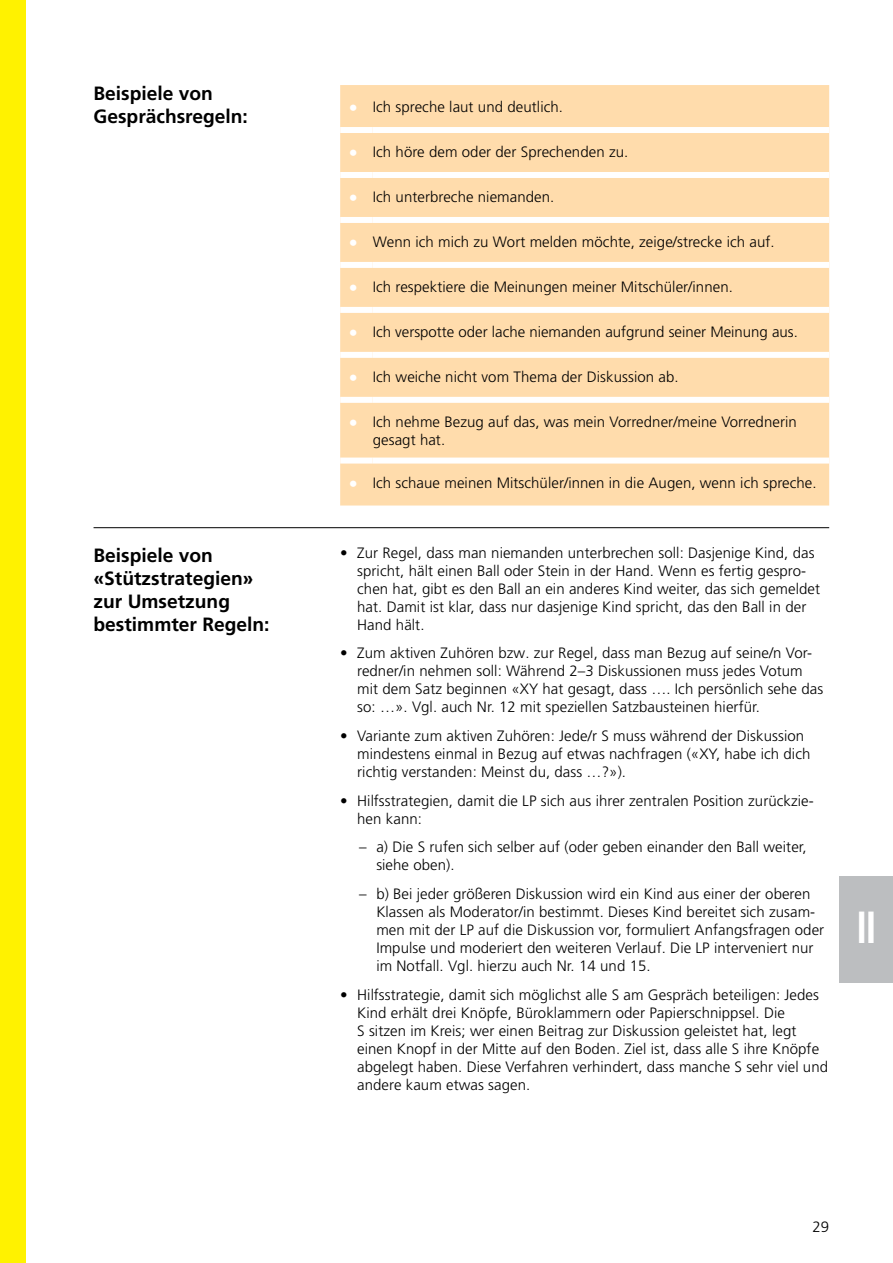
<style>
.page{position:relative;width:893px;height:1263px;background:#fff}
.page>*{position:absolute;margin:0;border:0;box-sizing:border-box;transform-origin:0 0}
.t1{font:700 condensed 45px "Frutiger";color:#fff;scale:.9 1}
.t2{font:700 19.2px/23.1px "Frutiger";color:#000}
.t3{font:300 15px/18px "Frutiger LT Pro";letter-spacing:.005em;color:#000}
.t4{font:300 15px "Frutiger";color:#000}
.s1{font-weight:700;font-size:18px;color:#fff}
.s2{font-family:"Frutiger"}
</style>
<div class="page">
<div style="left:840px;top:876px;width:53px;height:106px;background:#bcbec0"></div>
<hr style="left:94px;top:527px;width:735px;height:1px;background:#000">
<div style="left:340px;top:85px;width:489px;height:420px;background:#ffdcac"></div>
<div style="left:340px;top:127px;width:33px;height:6px;background:#fff"></div>
<div style="left:373px;top:127px;width:456px;height:6px;background:#fff"></div>
<div style="left:340px;top:172px;width:33px;height:6px;background:#fff"></div>
<div style="left:373px;top:172px;width:456px;height:6px;background:#fff"></div>
<div style="left:340px;top:217px;width:33px;height:6px;background:#fff"></div>
<div style="left:373px;top:217px;width:456px;height:6px;background:#fff"></div>
<div style="left:340px;top:262px;width:33px;height:6px;background:#fff"></div>
<div style="left:373px;top:262px;width:456px;height:6px;background:#fff"></div>
<div style="left:340px;top:307px;width:33px;height:6px;background:#fff"></div>
<div style="left:373px;top:307px;width:456px;height:6px;background:#fff"></div>
<div style="left:340px;top:352px;width:33px;height:6px;background:#fff"></div>
<div style="left:373px;top:352px;width:456px;height:6px;background:#fff"></div>
<div style="left:340px;top:397px;width:33px;height:6px;background:#fff"></div>
<div style="left:373px;top:397px;width:456px;height:6px;background:#fff"></div>
<div style="left:340px;top:458px;width:33px;height:6px;background:#fff"></div>
<div style="left:373px;top:458px;width:456px;height:6px;background:#fff"></div>
<div style="left:0;top:0;width:26px;height:1263px;background:#fff200"></div>
<p class="t2" style="left:94px;top:82px;width:156px">Beispiele von<br>Gesprächsregeln:</p>
<p class="t3" style="left:349px;top:98px;width:216px"><span class="s1">•</span> Ich spreche laut und deutlich.</p>
<p class="t3" style="left:349px;top:143px;width:281px"><span class="s1">•</span> Ich höre dem oder der Sprechenden zu.</p>
<p class="t3" style="left:349px;top:188px;width:207px"><span class="s1">•</span> Ich unterbreche niemanden.</p>
<p class="t3" style="left:349px;top:233px;width:427px"><span class="s1">•</span> Wenn ich mich zu Wort melden möchte, zeige/strecke ich auf.</p>
<p class="t3" style="left:349px;top:278px;width:386px"><span class="s1">•</span> Ich respektiere die Meinungen meiner Mitschüler/innen.</p>
<p class="t3" style="left:349px;top:323px;width:451px"><span class="s1">•</span> Ich verspotte oder lache niemanden aufgrund seiner Meinung aus.</p>
<p class="t3" style="left:349px;top:368px;width:331px"><span class="s1">•</span> Ich weiche nicht vom Thema der Diskussion ab.</p>
<p class="t3" style="left:373px;top:413px;width:426px;text-indent:-24px"><span class="s1">•</span> Ich nehme Bezug auf das, was mein Vorredner/meine Vorrednerin gesagt hat.</p>
<p class="t3" style="left:349px;top:473px;width:469px"><span class="s1">•</span> Ich schaue meinen Mitschüler/innen in die Augen, wenn ich spreche.</p>
<p class="t2" style="left:94px;top:544px;width:178px">Beispiele von «Stützstrategien» zur Umsetzung bestimmter Regeln:</p>
<p class="t3" style="left:357px;top:544px;width:464px;text-indent:-17px">• Zur Regel, dass man niemanden unterbrechen soll: Dasjenige Kind, das spricht, hält einen Ball oder Stein in der Hand. Wenn es fertig gespro&shy;chen hat, gibt es den Ball an ein anderes Kind weiter, das sich gemeldet hat. Damit ist klar, dass nur dasjenige Kind spricht, das den Ball in der Hand hält.</p>
<p class="t3" style="left:357px;top:644px;width:468px;text-indent:-17px">• Zum aktiven Zuhören bzw. zur Regel, dass man Bezug auf seine/n Vor&shy;redner/in nehmen soll: Während 2–3 Diskussionen muss jedes Votum mit dem Satz beginnen «XY hat gesagt, dass …. Ich persönlich sehe das so: …». Vgl. auch Nr. 12 mit speziellen Satzbausteinen hierfür.</p>
<p class="t3" style="left:357px;top:727px;width:455px;text-indent:-17px">• Variante zum aktiven Zuhören: Jede/r S muss während der Diskussion mindestens einmal in Bezug auf etwas nachfragen («XY, habe ich dich richtig verstanden: Meinst du, dass …?»).</p>
<p class="t3" style="left:357px;top:791px;width:458px;text-indent:-17px">• Hilfsstrategien, damit die LP sich aus ihrer zentralen Position zurückzie&shy;hen kann:</p>
<p class="t3" style="left:376px;top:838px;width:432px;text-indent:-17px"><span class="s2">–</span> a) Die S rufen sich selber auf (oder geben einander den Ball weiter, siehe oben).</p>
<p class="t3" style="left:376px;top:885px;width:449px;text-indent:-17px"><span class="s2">–</span> b) Bei jeder größeren Diskussion wird ein Kind aus einer der oberen Klassen als Moderator/in bestimmt. Dieses Kind bereitet sich zusam&shy;men mit der LP auf die Diskussion vor, formuliert Anfangsfragen oder Impulse und moderiert den weiteren Verlauf. Die LP interveniert nur im Notfall. Vgl. hierzu auch Nr. 14 und 15.</p>
<p class="t3" style="left:357px;top:985px;width:472px;text-indent:-17px">• Hilfsstrategie, damit sich möglichst alle S am Gespräch beteiligen: Jedes Kind erhält drei Knöpfe, Büroklammern oder Papierschnippsel. Die<br>S sitzen im Kreis; wer einen Beitrag zur Diskussion geleistet hat, legt einen Knopf in der Mitte auf den Boden. Ziel ist, dass alle S ihre Knöpfe abgelegt haben. Diese Verfahren verhindert, dass manche S sehr viel und andere kaum etwas sagen.</p>
<h1 class="t1" style="left:856px;top:900px;width:24px">II</h1>
<p class="t4" style="left:812px;top:1218px;width:18px">29</p>
</div>
